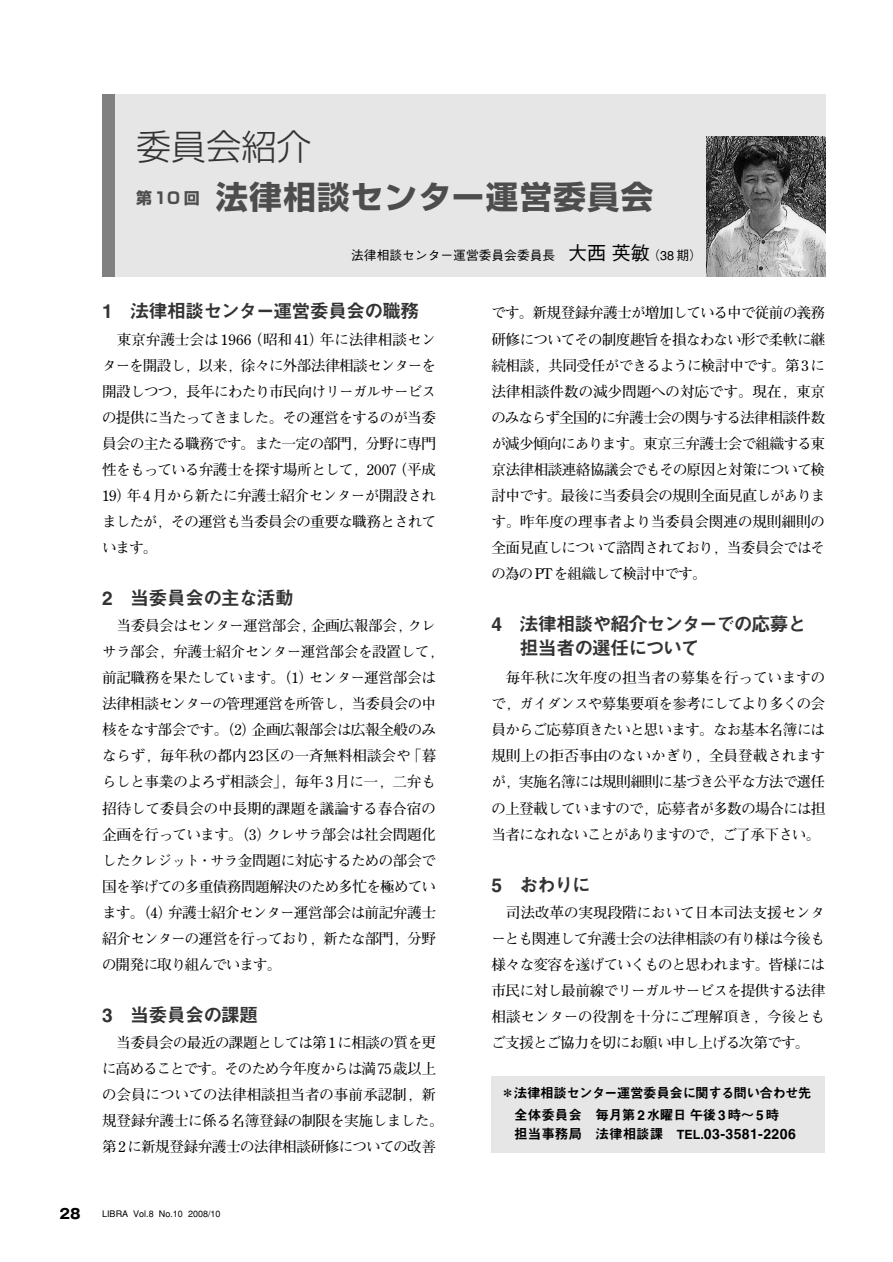
<style>
.page{position:relative;width:893px;height:1262px;background:#fff}
.page>*{position:absolute;margin:0;border:0;box-sizing:border-box;transform-origin:0 0}
.t1{font:300 35.1px "Shin Go";color:#333}
.t2{font:700 31.8px "Shin Go";letter-spacing:.04em;color:#4d4d4d}
.t3{font:19.2px/24px "Midashi Go MB31";letter-spacing:-.045em;color:#333}
.t4{font:700 14.7px/26.1px "Futo Min A101";letter-spacing:-.035em;color:#000;text-align:justify}
.t5{font:13.8px/21.3px "Midashi Go MB31";letter-spacing:-.03em;color:#000}
.t6{font:13.8px "Midashi Go MB31";color:#000}
.t7{font:700 13.8px "Gothic MB101";color:#000}
.t8{font:500 12.75px "Gothic BBB";color:#000}
.t9{font:500 9px "Gothic BBB";color:#000}
.s1{font-size:19.2px}
.s2{color:#fff}
.s3{font-size:12.75px}
.s4{font-size:14.4px}
</style>
<div class="page">
<div style="left:102px;top:94px;width:723px;height:182px;background:#e6e6e6"></div>
<img style="left:706px;top:136px;width:119px;height:140px">
<div style="left:102px;top:94px;width:13px;height:182px;background:#808080"></div>
<div style="left:491px;top:1076px;width:334px;height:76px;background:#e6e6e6"></div>
<h1 class="t1" style="left:136px;top:134px;width:177px">委員会紹介</h1>
<h2 class="t2" style="left:136px;top:186px;width:518px"><sup>第10</sup> <sup>回　</sup>法律相談センター運営委員会</h2>
<p class="t8" style="left:351px;top:250px;width:352px">法律相談センター運営委員会委員長　<span class="s1">大西英敏</span>（38 期）</p>
<h3 class="t3" style="left:102px;top:302px;width:319px">1 法律相談センター運営委員会の職務</h3>
<p class="t4" style="left:102px;top:328px;width:335px;text-indent:15px">東京弁護士会は 1966（昭和 41）年に法律相談センターを開設し，以来，徐々に外部法律相談センターを開設しつつ，長年にわたり市民向けリーガルサービスの提供に当たってきました。その運営をするのが当委員会の主たる職務です。また一定の部門，分野に専門性をもっている弁護士を探す場所として，2007（平成19）年 4月から新たに弁護士紹介センターが開設されましたが，その運営も当委員会の重要な職務とされています。</p>
<h3 class="t3" style="left:102px;top:588px;width:193px">2 当委員会の主な活動</h3>
<p class="t4" style="left:102px;top:614px;width:343px;text-align:left;text-indent:14px">当委員会はセンター運営部会，企画広報部会，クレサラ部会，弁護士紹介センター運営部会を設置して，前記職務を果たしています。（1）センター運営部会は法律相談センターの管理運営を所管し，当委員会の中核をなす部会です。（2）企画広報部会は広報全般のみならず，毎年秋の都内 23区の一斉無料相談会や「暮らしと事業のよろず相談会」，毎年 3月に一，二弁も招待して委員会の中長期的課題を議論する春合宿の企画を行っています。（3）クレサラ部会は社会問題化したクレジット・サラ金問題に対応するための部会で国を挙げての多重債務問題解決のため多忙を極めています。（4）弁護士紹介センター運営部会は前記弁護士紹介センターの運営を行っており，新たな部門，分野の開発に取り組んでいます。</p>
<h3 class="t3" style="left:102px;top:1005px;width:158px">3 当委員会の課題</h3>
<p class="t4" style="left:102px;top:1031px;width:343px;text-align:center">当委員会の最近の課題としては第 1に相談の質を更<br>に高めることです。そのため今年度からは満 75歳以上の会員についての法律相談担当者の事前承認制，新規登録弁護士に係る名簿登録の制限を実施しました。第 2に新規登録弁護士の法律相談研修についての改善</p>
<p class="t7" style="left:60px;top:1208px;width:22px">28</p>
<p class="t9" style="left:102px;top:1210px;width:120px">LIBRA Vol.8 No.10 2008/10</p>
<p class="t4" style="left:491px;top:302px;width:335px">です。新規登録弁護士が増加している中で従前の義務研修についてその制度趣旨を損なわない形で柔軟に継続相談，共同受任ができるように検討中です。第 3に法律相談件数の減少問題への対応です。現在，東京のみならず全国的に弁護士会の関与する法律相談件数が減少傾向にあります。東京三弁護士会で組織する東京法律相談連絡協議会でもその原因と対策について検討中です。最後に当委員会の規則全面見直しがあります。昨年度の理事者より当委員会関連の規則細則の全面見直しについて諮問されており，当委員会ではその為のPTを組織して検討中です。</p>
<h3 class="t3" style="left:491px;top:614px;width:317px">4 法律相談や紹介センターでの応募と<br><span class="s2">4</span> 担当者の選任について</h3>
<p class="t4" style="left:491px;top:666px;width:335px;text-indent:15px">毎年秋に次年度の担当者の募集を行っていますので，ガイダンスや募集要項を参考にしてより多くの会員からご応募頂きたいと思います。なお基本名簿には規則上の拒否事由のないかぎり，全員登載されますが，実施名簿には規則細則に基づき公平な方法で選任の上登載していますので，応募者が多数の場合には担当者になれないことがありますので，ご了承下さい。</p>
<h3 class="t3" style="left:491px;top:875px;width:101px">5 おわりに</h3>
<p class="t4" style="left:491px;top:901px;width:335px;text-indent:15px">司法改革の実現段階において日本司法支援センターとも関連して弁護士会の法律相談の有り様は今後も様々な変容を遂げていくものと思われます。皆様には市民に対し最前線でリーガルサービスを提供する法律相談センターの役割を十分にご理解頂き，今後ともご支援とご協力を切にお願い申し上げる次第です。</p>
<p class="t5" style="left:514px;top:1084px;width:298px;text-indent:-14px">＊法律相談センター運営委員会に関する問い合わせ先全体委員会　毎月第2 水曜日午後3時～5 時</p>
<p class="t6" style="left:514px;top:1128px;width:283px">担当事務局　法律相談課　<span class="s3">TEL.</span><span class="s4">03-3581-2206</span></p>
</div>
